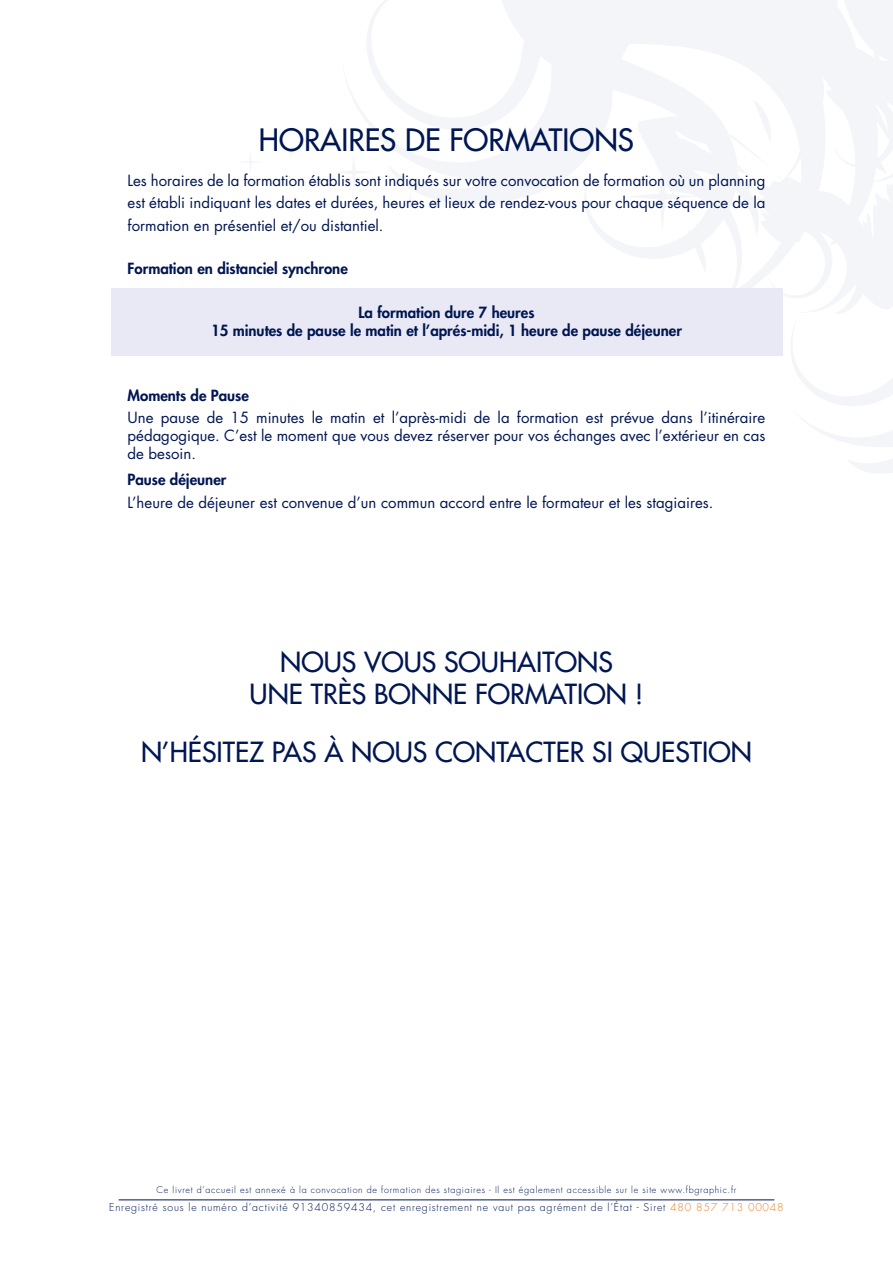
<style>
.page{position:relative;width:893px;height:1263px;background:#fff}
.page>*{position:absolute;margin:0;border:0;box-sizing:border-box;transform-origin:0 0}
.t1{font:30px "Futura";color:#001652}
.t2{font:27px/32.4px "Futura";color:#001652;text-align:center}
.t3{font:15px/22.2px "Futura";color:#001652;text-align:justify}
.t4{font:800 15px/18px "Futura";color:#001652;text-align:center}
.t5{font:300 10.5px "Futura";letter-spacing:.075em;color:#001652}
.t6{font:300 9px "Futura";letter-spacing:.075em;color:#001652}
.s1{color:#f47b23}
</style>
<div class="page">
<svg style="left:204px;top:0;width:689px;height:473px"></svg>
<hr style="left:119px;top:1199px;width:655px;height:1px;background:#001652">
<div style="left:111px;top:289px;width:671px;height:67px;background:#e8e9f4"></div>
<h1 class="t1" style="left:259px;top:121px;width:377px">HORAIRES DE FORMATIONS</h1>
<p class="t3" style="left:128px;top:170px;width:639px">Les horaires de la formation établis sont indiqués sur votre convocation de formation où un planning est établi indiquant les dates et durées, heures et lieux de rendez-vous pour chaque séquence de la formation en présentiel et/ou distantiel.</p>
<p class="t4" style="left:128px;top:260px;width:222px">Formation en distanciel synchrone</p>
<p class="t4" style="left:211px;top:303px;width:472px">La formation dure 7 heures<br>15 minutes de pause le matin et l’aprés-midi, 1 heure de pause déjeuner</p>
<p class="t4" style="left:128px;top:386px;width:123px">Moments de Pause</p>
<p class="t3" style="left:128px;top:408px;width:639px;line-height:18px">Une pause de 15 minutes le matin et l’après-midi de la formation est prévue dans l’itinéraire pédagogique. C’est le moment que vous devez réserver pour vos échanges avec l’extérieur en cas de besoin.</p>
<p class="t4" style="left:128px;top:471px;width:100px">Pause déjeuner</p>
<p class="t3" style="left:128px;top:491px;width:587px">L’heure de déjeuner est convenue d’un commun accord entre le formateur et les stagiaires.</p>
<h2 class="t2" style="left:250px;top:646px;width:395px">NOUS VOUS SOUHAITONS<br>UNE TRÈS BONNE FORMATION !</h2>
<h2 class="t2" style="left:141px;top:736px;width:612px">N’HÉSITEZ PAS À NOUS CONTACTER SI QUESTION</h2>
<p class="t6" style="left:157px;top:1184px;width:581px">Ce livret d’accueil est annexé à la convocation de formation des stagiaires - Il est également accessible sur le site www.fbgraphic.fr</p>
<p class="t5" style="left:109px;top:1201px;width:676px">Enregistré sous le numéro d’activité 91340859434, cet enregistrement ne vaut pas agrément de l’État - Siret <span class="s1">480 857 713 00048</span></p>
</div>
